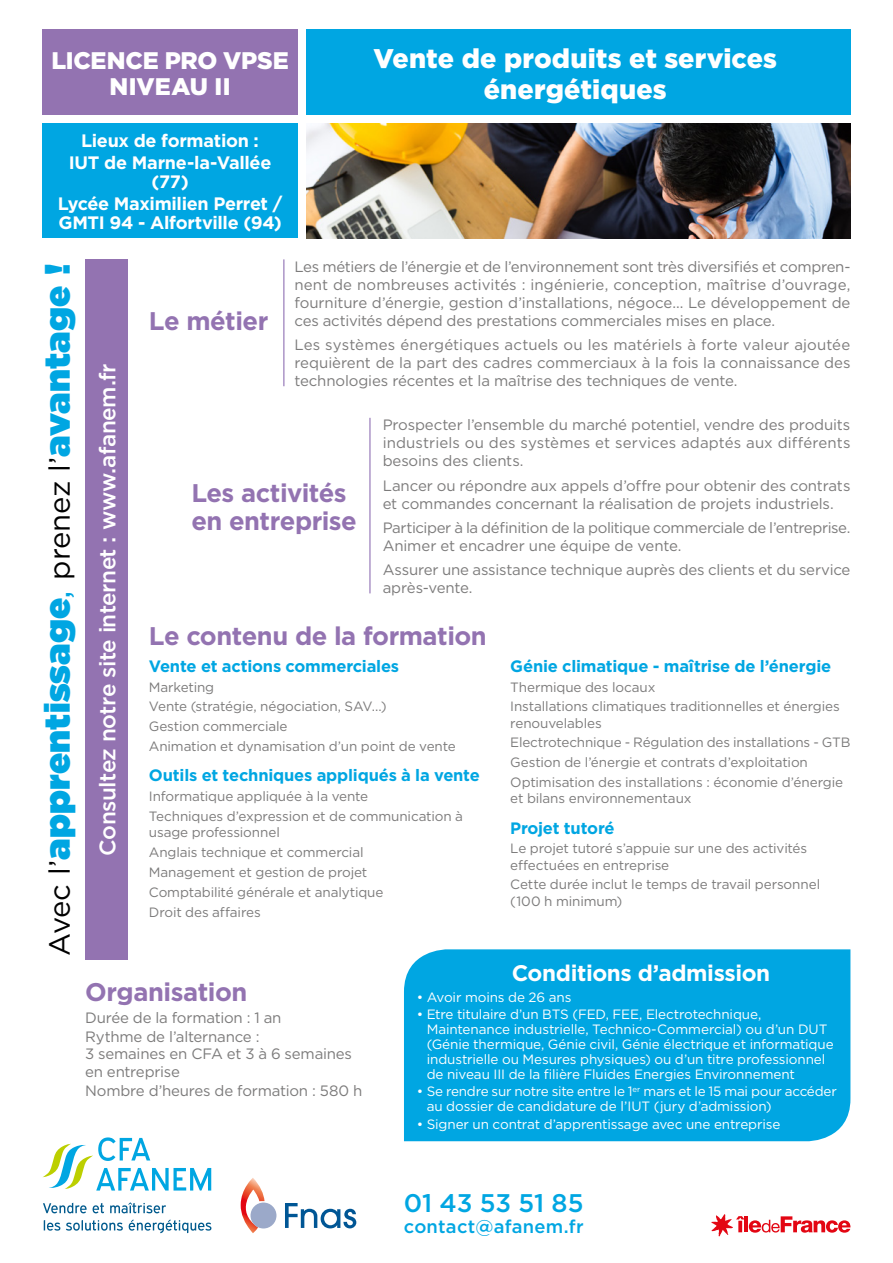
<style>
.page{position:relative;width:893px;height:1263px;background:#fff}
.page>*{position:absolute;margin:0;border:0;box-sizing:border-box;transform-origin:0 0}
.t1{font:900 35.4px "Gotham HTF";letter-spacing:.01em;color:#00a6e2}
.t2{font:900 27px/31.5px "Gotham HTF";letter-spacing:.005em;color:#fff;text-align:center}
.t3{font:700 25.5px/28.5px "Gotham HTF";letter-spacing:-.02em;color:#9373b1}
.t4{font:500 25.5px "Gotham HTF";letter-spacing:-.005em;color:#00a6e2}
.t5{font:900 24px/25.5px "Gotham HTF";letter-spacing:-.01em;color:#fff;text-align:center}
.t6{font:500 22.5px "Gotham HTF";letter-spacing:-.025em;color:#fff}
.t7{font:700 22.5px "Gotham HTF";letter-spacing:-.015em;color:#fff}
.t8{font:500 18.3px "Gotham HTF";letter-spacing:.015em;color:#00a6e2}
.t9{font:700 18px/21.6px "Gotham HTF";letter-spacing:-.02em;color:#fff;text-align:center}
.t10{font:700 16.5px "Gotham HTF";letter-spacing:-.015em;color:#00a6e2}
.t11{font:15px/18px "Gotham HTF";letter-spacing:-.01em;color:#7c7b7b}
.t12{font:13.5px/19.8px "Gotham HTF";letter-spacing:-.01em;color:#7c7b7b}
.t13{font:13.5px/15px "Gotham HTF";letter-spacing:-.01em;color:#fff}
.s1{font-weight:400;font-size:29.25px;color:#000}
.s2{font-weight:400}
</style>
<div class="page">
<div style="left:43px;top:30px;width:255px;height:85px;background:#9373b1"></div>
<div style="left:85px;top:259px;width:43px;height:701px;background:#9373b1"></div>
<div style="left:43px;top:123px;width:255px;height:115px;background:#00a6e2"></div>
<img style="left:306px;top:123px;width:544px;height:115px">
<svg style="left:711px;top:1214px;width:140px;height:22px"></svg>
<svg style="left:285px;top:1203px;width:71px;height:25px"></svg>
<svg style="left:240px;top:1178px;width:25px;height:55px"></svg>
<div style="left:251px;top:1202px;width:25px;height:26px;background:#9ba9c9;border-radius:50%"></div>
<div style="left:306px;top:30px;width:544px;height:85px;background:#00a6e2"></div>
<div style="left:404px;top:949px;width:446px;height:192px;background:#00a6e2"></div>
<hr style="left:283px;top:259px;width:2px;height:127px;background:#ac95c7">
<hr style="left:369px;top:418px;width:2px;height:175px;background:#ac95c7">
<svg style="left:43px;top:1203px;width:44px;height:10px"></svg>
<svg style="left:93px;top:1203px;width:11px;height:10px"></svg>
<svg style="left:110px;top:1202px;width:56px;height:11px"></svg>
<svg style="left:44px;top:1220px;width:16px;height:11px"></svg>
<svg style="left:66px;top:1220px;width:57px;height:11px"></svg>
<svg style="left:129px;top:1219px;width:82px;height:14px"></svg>
<svg style="left:43px;top:1137px;width:168px;height:53px"></svg>
<h3 class="t5" style="left:51px;top:48px;width:239px">LICENCE PRO VPSE<br>NIVEAU II</h3>
<h2 class="t2" style="left:373px;top:42px;width:405px">Vente de produits et services énergétiques</h2>
<p class="t9" style="left:69px;top:129px;width:204px">Lieux de formation :<br>IUT de Marne-la-Vallée</p>
<p class="t9" style="left:58px;top:171px;width:226px">(77)<br>Lycée Maximilien Perret /</p>
<p class="t9" style="left:58px;top:212px;width:225px">GMTI 94 - Alfortville (94)</p>
<h1 class="t1" style="left:37px;top:955px;width:693px;rotate:-90deg"><span class="s1">Avec l’</span>apprentissage<span class="s2">,</span> <span class="s1">prenez l’</span>avantage !</h1>
<p class="t11" style="left:294px;top:257px;width:558px;text-align:justify">Les métiers de l’énergie et de l’environnement sont très diversifiés et compren&shy;nent de nombreuses activités : ingénierie, conception, maîtrise d’ouvrage, fourniture d’énergie, gestion d’installations, négoce... Le développement de ces activités dépend des prestations commerciales mises en place.</p>
<p class="t11" style="left:294px;top:336px;width:558px;text-align:justify">Les systèmes énergétiques actuels ou les matériels à forte valeur ajoutée requièrent de la part des cadres commerciaux à la fois la connaissance des technologies récentes et la maîtrise des techniques de vente.</p>
<h3 class="t3" style="left:149px;top:306px;width:121px">Le métier</h3>
<h3 class="t6" style="left:95px;top:856px;width:494px;rotate:-90deg">Consultez notre site internet : www.afanem.fr</h3>
<p class="t11" style="left:383px;top:416px;width:469px;text-align:justify">Prospecter l’ensemble du marché potentiel, vendre des produits industriels ou des systèmes et services adaptés aux différents besoins des clients.</p>
<p class="t11" style="left:383px;top:476px;width:469px">Lancer ou répondre aux appels d’offre pour obtenir des contrats et commandes concernant la réalisation de projets industriels.</p>
<p class="t11" style="left:383px;top:518px;width:469px">Participer à la définition de la politique commerciale de l’entreprise.<br>Animer et encadrer une équipe de vente.</p>
<p class="t11" style="left:383px;top:561px;width:469px">Assurer une assistance technique auprès des clients et du service après-vente.</p>
<h3 class="t3" style="left:191px;top:478px;width:167px">Les activités en entreprise</h3>
<h3 class="t3" style="left:149px;top:621px;width:339px">Le contenu de la formation</h3>
<p class="t10" style="left:510px;top:656px;width:322px">Génie climatique - maîtrise de l’énergie</p>
<p class="t12" style="left:510px;top:677px;width:331px">Thermique des locaux<br>Installations climatiques traditionnelles et énergies</p>
<p class="t12" style="left:510px;top:713px;width:342px">renouvelables<br>Electrotechnique - Régulation des installations - GTB Gestion de l’énergie et contrats d’exploitation Optimisation des installations : économie d’énergie</p>
<p class="t12" style="left:510px;top:788px;width:183px">et bilans environnementaux</p>
<p class="t10" style="left:510px;top:818px;width:106px">Projet tutoré</p>
<p class="t12" style="left:510px;top:840px;width:298px;line-height:16.2px">Le projet tutoré s’appuie sur une des activités effectuées en entreprise</p>
<p class="t12" style="left:510px;top:876px;width:311px;line-height:16.2px">Cette durée inclut le temps de travail personnel (100 h minimum)</p>
<p class="t10" style="left:149px;top:656px;width:252px">Vente et actions commerciales</p>
<p class="t12" style="left:149px;top:677px;width:308px">Marketing<br>Vente (stratégie, négociation, SAV...)<br>Gestion commerciale<br>Animation et dynamisation d’un point de vente</p>
<p class="t10" style="left:149px;top:766px;width:333px">Outils et techniques appliqués à la vente</p>
<p class="t12" style="left:149px;top:786px;width:316px">Informatique appliquée à la vente<br>Techniques d’expression et de communication à</p>
<p class="t12" style="left:149px;top:822px;width:236px">usage professionnel<br>Anglais technique et commercial<br>Management et gestion de projet<br>Comptabilité générale et analytique<br>Droit des affaires</p>
<h3 class="t3" style="left:85px;top:977px;width:164px">Organisation</h3>
<p class="t11" style="left:85px;top:1007px;width:198px;line-height:19.4px">Durée de la formation : 1 an<br>Rythme de l’alternance :</p>
<p class="t11" style="left:85px;top:1045px;width:269px;line-height:17.2px">3 semaines en CFA et 3 à 6 semaines en entreprise</p>
<p class="t11" style="left:85px;top:1081px;width:279px">Nombre d’heures de formation : 580 h</p>
<h3 class="t7" style="left:512px;top:960px;width:260px">Conditions d’admission</h3>
<p class="t13" style="left:417px;top:989px;width:156px">• Avoir moins de 26 ans</p>
<p class="t13" style="left:427px;top:1007px;width:409px;text-indent:-10px">• Etre titulaire d’un BTS (FED, FEE, Electrotechnique, Maintenance industrielle, Technico-Commercial) ou d’un DUT (Génie thermique, Génie civil, Génie électrique et informatique industrielle ou Mesures physiques) ou d’un titre professionnel de niveau III de la filière Fluides Energies Environnement</p>
<p class="t13" style="left:427px;top:1084px;width:412px;text-indent:-10px">• Se rendre sur notre site entre le 1<sup>er</sup> mars et le 15 mai pour accéder au dossier de candidature de l’IUT (jury d’admission)</p>
<p class="t13" style="left:417px;top:1116px;width:365px">• Signer un contrat d’apprentissage avec une entreprise</p>
<h3 class="t4" style="left:404px;top:1189px;width:181px">01 43 53 51 85</h3>
<p class="t8" style="left:404px;top:1216px;width:181px">contact@afanem.fr</p>
</div>
